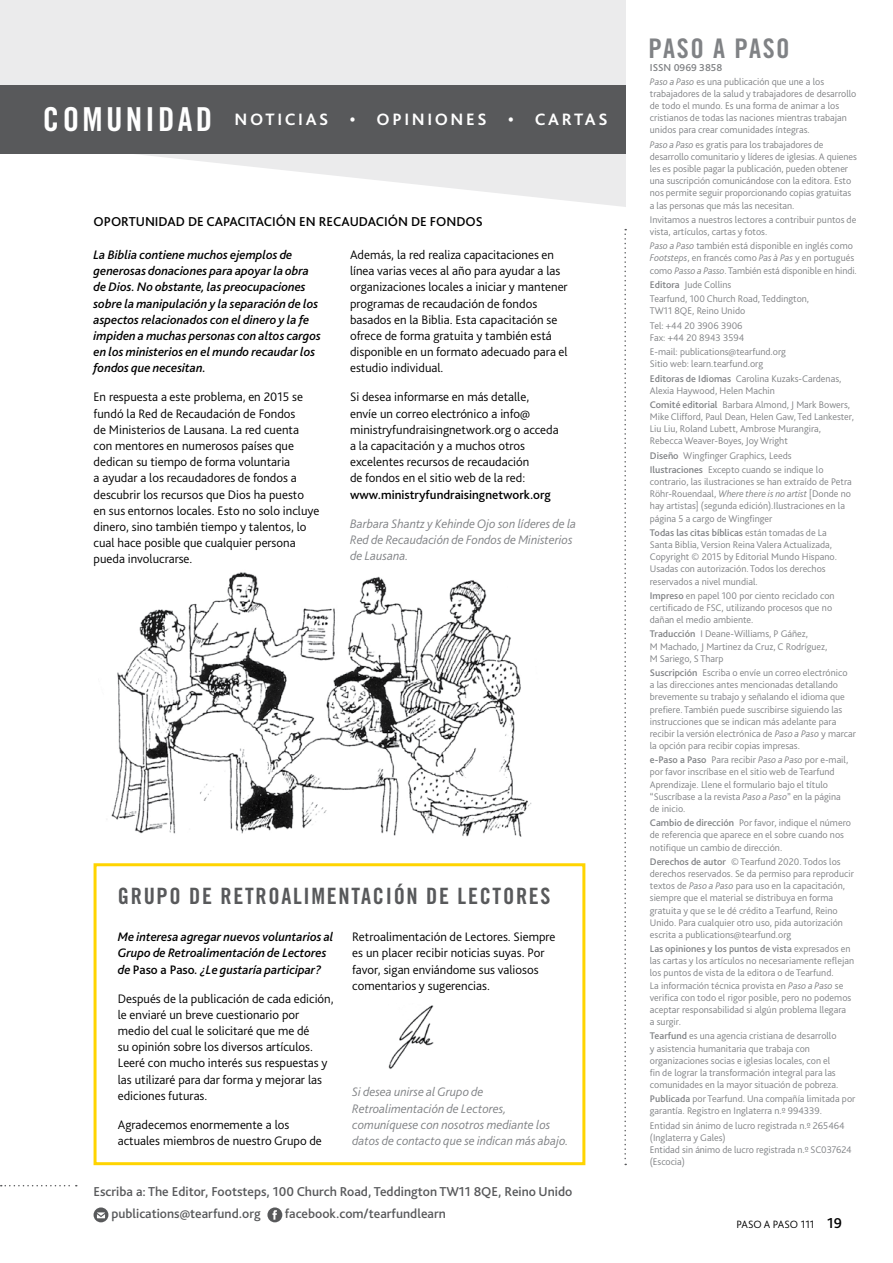
<style>
.page{position:relative;width:893px;height:1263px;background:#fff}
.page>*{position:absolute;margin:0;border:0;box-sizing:border-box;transform-origin:0 0}
.t1{font:33px "Trade Gothic Bold Cond Twenty";letter-spacing:.1em;color:#fff}
.t2{font:27px "Trade Gothic Bold Cond Twenty";letter-spacing:.06em;color:#808285}
.t3{font:22.5px "Trade Gothic Bold Cond Twenty";letter-spacing:.075em;color:#58595b}
.t4{font:700 17.25px "Bliss Pro";letter-spacing:.15em;color:#fff}
.t5{font:500 13.5px/22.5px "Bliss Pro";color:#58595b}
.t6{font:500 13.5px "Bliss Pro";color:#000}
.t7{font:300 12.9px/16.2px "Bliss Pro";color:#000}
.t8{font:italic 500 12.9px/16.2px "Bliss Pro";color:#000}
.t9{font:italic 300 12.9px/16.2px "Bliss Pro";color:#808285}
.t10{font:500 12.9px "Bliss Pro";color:#000}
.t11{font:300 11.1px "Bliss Pro";color:#000}
.t12{font:500 10.5px "Bliss Pro";color:#808285}
.t13{font:300 10.05px/12.1px "Bliss Pro";color:#808285}
.s1{font-style:normal}
.s2{font-style:italic}
.s3{font-weight:500}
.s4{font-weight:500;font-size:15px}
</style>
<div class="page">
<svg style="left:0;top:0;width:626px;height:207px;fill:#ebebec"></svg>
<svg style="left:1px;top:1185px;width:76px;height:1px"></svg>
<img style="left:111px;top:572px;width:421px;height:265px">
<div style="left:94px;top:863px;width:491px;height:302px;border:3px solid #ffd400"></div>
<img style="left:388px;top:1005px;width:46px;height:64px">
<div style="left:0;top:85px;width:651px;height:68px;background:#58595b"></div>
<hr style="left:0;top:85px;width:1px;height:68px;background:#ffd400">
<div style="left:626px;top:0;width:81px;height:328px;background:#fff"></div>
<svg style="left:624px;top:229px;width:2px;height:936px"></svg>
<div style="left:94px;top:1207px;width:14px;height:15px;background:#58595b;border-radius:50%"></div>
<svg style="left:97px;top:1212px;width:8px;height:6px"></svg>
<div style="left:267px;top:1207px;width:15px;height:15px;background:#58595b;border-radius:50%"></div>
<svg style="left:272px;top:1210px;width:5px;height:10px"></svg>
<h1 class="t1" style="left:43px;top:99px;width:171px">COMUNIDAD</h1>
<h3 class="t4" style="left:235px;top:109px;width:375px">NOTICIAS • OPINIONES • CARTAS</h3>
<h3 class="t6" style="left:94px;top:213px;width:391px">OPORTUNIDAD DE CAPACITACIÓN EN RECAUDACIÓN DE FONDOS</h3>
<p class="t8" style="left:94px;top:247px;width:229px">La Biblia contiene muchos ejemplos de generosas donaciones para apoyar la obra de Dios. No obstante, las preocupaciones sobre la manipulación y la separación de los aspectos relacionados con el dinero y la fe impiden a muchas personas con altos cargos en los ministerios en el mundo recaudar los fondos que necesitan.</p>
<p class="t7" style="left:94px;top:389px;width:227px">En respuesta a este problema, en 2015 se fundó la Red de Recaudación de Fondos<br>de Ministerios de Lausana. La red cuenta con mentores en numerosos países que dedican su tiempo de forma voluntaria<br>a ayudar a los recaudadores de fondos a descubrir los recursos que Dios ha puesto en sus entornos locales. Esto no solo incluye dinero, sino también tiempo y talentos, lo cual hace posible que cualquier persona pueda involucrarse.</p>
<p class="t7" style="left:350px;top:246px;width:219px">Además, la red realiza capacitaciones en línea varias veces al año para ayudar a las organizaciones locales a iniciar y mantener programas de recaudación de fondos basados en la Biblia. Esta capacitación se ofrece de forma gratuita y también está disponible en un formato adecuado para el estudio individual.</p>
<p class="t7" style="left:350px;top:389px;width:210px">Si desea informarse en más detalle, envíe un correo electrónico a info@ ministryfundraisingnetwork.org o acceda a la capacitación y a muchos otros excelentes recursos de recaudación<br>de fondos en el sitio web de la red:</p>
<p class="t10" style="left:350px;top:486px;width:202px">www.ministryfundraisingnetwork.org</p>
<p class="t9" style="left:350px;top:515px;width:228px">Barbara Shantz y Kehinde Ojo son líderes de la<br>Red de Recaudación de Fondos de Ministerios de Lausana.</p>
<h3 class="t3" style="left:118px;top:882px;width:434px">GRUPO DE RETROALIMENTACIÓN DE LECTORES</h3>
<p class="t8" style="left:118px;top:929px;width:217px">Me interesa agregar nuevos voluntarios al<br>Grupo de Retroalimentación de Lectores de <span class="s1">Paso a Paso</span>. ¿Le gustaría participar?</p>
<p class="t7" style="left:118px;top:990px;width:217px">Después de la publicación de cada edición, le enviaré un breve cuestionario por medio del cual le solicitaré que me dé<br>su opinión sobre los diversos artículos.<br>Leeré con mucho interés sus respuestas y las utilizaré para dar forma y mejorar las ediciones futuras.</p>
<p class="t7" style="left:118px;top:1116px;width:206px">Agradecemos enormemente a los actuales miembros de nuestro Grupo de</p>
<p class="t7" style="left:352px;top:928px;width:205px">Retroalimentación de Lectores. Siempre es un placer recibir noticias suyas. Por favor, sigan enviándome sus valiosos comentarios y sugerencias.</p>
<p class="t9" style="left:352px;top:1084px;width:218px">Si desea unirse al Grupo de Retroalimentación de Lectores, comuníquese con nosotros mediante los datos de contacto que se indican más abajo.</p>
<h3 class="t5" style="left:111px;top:1180px;width:462px;text-indent:-18px">Escriba a: The Editor, Footsteps, 100 Church Road, Teddington TW11 8QE, Reino Unido publications@tearfund.org</h3>
<h3 class="t5" style="left:285px;top:1202px;width:162px">facebook.com/tearfundlearn</h3>
<h2 class="t2" style="left:649px;top:32px;width:143px">PASO A PASO</h2>
<p class="t12" style="left:650px;top:61px;width:74px">ISSN 0969 3858</p>
<p class="t13" style="left:650px;top:75px;width:208px"><span class="s2">Paso a Paso</span> es una publicación que une a los trabajadores de la salud y trabajadores de desarrollo de todo el mundo. Es una forma de animar a los cristianos de todas las naciones mientras trabajan unidos para crear comunidades íntegras.</p>
<p class="t13" style="left:650px;top:138px;width:209px"><span class="s2">Paso a Paso</span> es gratis para los trabajadores de desarrollo comunitario y líderes de iglesias. A quienes les es posible pagar la publicación, pueden obtener una suscripción comunicándose con la editora. Esto nos permite seguir proporcionando copias gratuitas a las personas que más las necesitan.</p>
<p class="t13" style="left:650px;top:213px;width:208px">Invitamos a nuestros lectores a contribuir puntos de vista, artículos, cartas y fotos.</p>
<p class="t13" style="left:650px;top:240px;width:208px"><span class="s2">Paso a Paso</span> también está disponible en inglés como<br><span class="s2">Footsteps</span>, en francés como <span class="s2">Pas à Pas</span> y en portugués como <span class="s2">Passo a Passo</span>. También está disponible en hindi.</p>
<p class="t13" style="left:650px;top:277px;width:161px;line-height:14.2px"><span class="s3">Editora</span> Jude Collins<br>Tearfund, 100 Church Road, Teddington,</p>
<p class="t13" style="left:650px;top:304px;width:97px;line-height:14.2px">TW11 8QE, Reino Unido<br>Tel: +44 20 3906 3906</p>
<p class="t13" style="left:650px;top:330px;width:138px;line-height:14.2px">Fax: +44 20 8943 3594<br>E-mail: publications@tearfund.org</p>
<p class="t13" style="left:650px;top:356px;width:193px;line-height:14.2px">Sitio web: learn.tearfund.org<br><span class="s3">Editoras de Idiomas</span> Carolina Kuzaks-Cardenas,</p>
<p class="t13" style="left:650px;top:383px;width:202px;line-height:14.2px">Alexia Haywood, Helen Machin<br><span class="s3">Comité editorial</span> Barbara Almond, J Mark Bowers,</p>
<p class="t13" style="left:650px;top:410px;width:206px">Mike Clifford, Paul Dean, Helen Gaw, Ted Lankester,<br>Liu Liu, Roland Lubett, Ambrose Murangira,<br>Rebecca Weaver-Boyes, Joy Wright</p>
<p class="t13" style="left:650px;top:448px;width:175px;line-height:14.2px"><span class="s3">Diseño</span> Wingfinger Graphics, Leeds<br><span class="s3">Ilustraciones</span> Excepto cuando se indique lo</p>
<p class="t13" style="left:650px;top:475px;width:204px">contrario, las ilustraciones se han extraído de Petra Röhr-Rouendaal, <span class="s2">Where there is no artist</span> [Donde no hay artistas] (segunda edición).Ilustraciones en la página 5 a cargo de Wingfinger</p>
<p class="t13" style="left:650px;top:526px;width:189px"><span class="s3">Todas las citas bíblicas</span> están tomadas de La Santa Biblia, Version Reina Valera Actualizada, Copyright © 2015 by Editorial Mundo Hispano.<br>Usadas con autorización. Todos los derechos reservados a nivel mundial.</p>
<p class="t13" style="left:650px;top:589px;width:186px"><span class="s3">Impreso</span> en papel 100 por ciento reciclado con certificado de FSC, utilizando procesos que no dañan el medio ambiente.</p>
<p class="t13" style="left:650px;top:628px;width:179px"><span class="s3">Traducción</span> I Deane‑Williams, P Gáñez,<br>M Machado, J Martinez da Cruz, C Rodríguez,<br>M Sariego, S Tharp</p>
<p class="t13" style="left:650px;top:666px;width:208px"><span class="s3">Suscripción</span> Escriba o envíe un correo electrónico<br>a las direcciones antes mencionadas detallando brevemente su trabajo y señalando el idioma que prefiere. También puede suscribirse siguiendo las instrucciones que se indican más adelante para recibir la versión electrónica de <span class="s2">Paso a Paso</span> y marcar la opción para recibir copias impresas.</p>
<p class="t13" style="left:650px;top:754px;width:200px"><span class="s3">e-Paso a Paso</span> Para recibir <span class="s2">Paso a Paso</span> por e-mail, por favor inscríbase en el sitio web de Tearfund Aprendizaje. Llene el formulario bajo el título “Suscríbase a la revista <span class="s2">Paso a Paso</span>” en la página de inicio.</p>
<p class="t13" style="left:650px;top:817px;width:203px"><span class="s3">Cambio de dirección</span> Por favor, indique el número de referencia que aparece en el sobre cuando nos notifique un cambio de dirección.</p>
<p class="t13" style="left:650px;top:855px;width:206px"><span class="s3">Derechos de autor</span> © Tearfund 2020. Todos los derechos reservados. Se da permiso para reproducir textos de <span class="s2">Paso a Paso</span> para uso en la capacitación, siempre que el material se distribuya en forma gratuita y que se le dé crédito a Tearfund, Reino Unido. Para cualquier otro uso, pida autorización escrita a publications@tearfund.org</p>
<p class="t13" style="left:650px;top:942px;width:206px"><span class="s3">Las opiniones y los puntos de vista</span> expresados en las cartas y los artículos no necesariamente reflejan los puntos de vista de la editora o de Tearfund.<br>La información técnica provista en <span class="s2">Paso a Paso</span> se verifica con todo el rigor posible, pero no podemos aceptar responsabilidad si algún problema llegara<br>a surgir.</p>
<p class="t13" style="left:650px;top:1030px;width:190px"><span class="s3">Tearfund</span> es una agencia cristiana de desarrollo y asistencia humanitaria que trabaja con organizaciones socias e iglesias locales, con el fin de lograr la transformación integral para las comunidades en la mayor situación de pobreza.</p>
<p class="t13" style="left:650px;top:1093px;width:207px"><span class="s3">Publicada</span> por Tearfund. Una compañía limitada por garantía. Registro en Inglaterra n.º 994339.</p>
<p class="t13" style="left:650px;top:1119px;width:203px">Entidad sin ánimo de lucro registrada n.º 265464 (Inglaterra y Gales)<br>Entidad sin ánimo de lucro registrada n.º SC037624 (Escocia)</p>
<p class="t11" style="left:737px;top:1217px;width:107px">PASO A PASO 111 <span class="s4">19</span></p>
</div>
